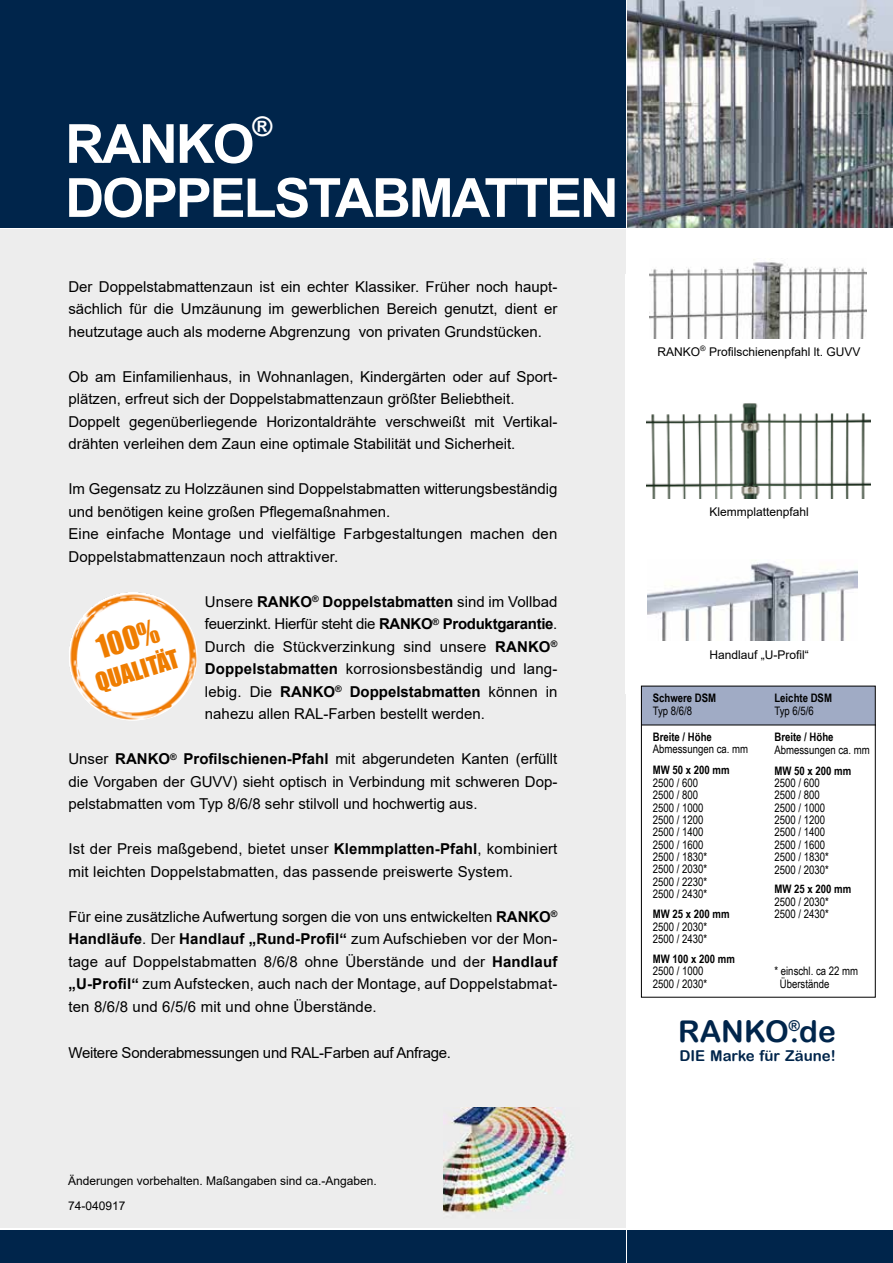
<style>
.page{position:relative;width:893px;height:1263px;background:#fff}
.page>*{position:absolute;margin:0;border:0;box-sizing:border-box;transform-origin:0 0}
.t1{font:700 54px "Arial";letter-spacing:-.04em;color:#fff}
.t2{font:30px "Arial Rounded MT Bold";color:#00254b}
.t3{font:29.55px "Impact";color:#ef7d00}
.t4{font:700 27px "Arial";color:#fff}
.t5{font:23.85px "Impact";color:#ef7d00}
.t6{font:15px/22.5px "Arial";color:#000;text-align:justify}
.t7{font:15px "Arial";letter-spacing:-.02em;color:#000}
.t8{font:15px "Arial Rounded MT Bold";color:#00254b}
.t9{font:12px/25.5px "Arial";color:#000}
.t10{font:11.7px/12.5px "Arial Narrow";color:#000}
.t11{font:700 11.7px "Arial Narrow";color:#000}
.s1{font-weight:700}
</style>
<div class="page">
<div style="left:0;top:1230px;width:625px;height:33px;background:#00254b"></div>
<div style="left:627px;top:1230px;width:266px;height:33px;background:#00254b"></div>
<div style="left:0;top:0;width:625px;height:227px;background:#00254b"></div>
<div style="left:0;top:230px;width:625px;height:998px;background:#ededed"></div>
<img style="left:443px;top:1108px;width:131px;height:105px">
<img style="left:649px;top:259px;width:217px;height:79px">
<img style="left:647px;top:403px;width:224px;height:95px">
<img style="left:647px;top:560px;width:211px;height:81px">
<img style="left:627px;top:0;width:266px;height:227px">
<div style="left:643px;top:688px;width:231px;height:37px;background:#a0abc5"></div>
<div style="left:641px;top:686px;width:235px;height:311px;border:1px solid #000"></div>
<img style="left:69px;top:592px;width:128px;height:128px;border-radius:64px">
<div style="left:84px;top:607px;width:99px;height:98px;background:#fff;border-radius:50%"></div>
<h1 class="t1" style="left:65px;top:106px;width:191px">RANKO</h1>
<h3 class="t4" style="left:252px;top:107px;width:21px">®</h3>
<h1 class="t1" style="left:65px;top:160px;width:555px">DOPPELSTABMATTEN</h1>
<p class="t6" style="left:68px;top:275px;width:490px">Der Doppelstabmattenzaun ist ein echter Klassiker. Früher noch haupt&shy;sächlich für die Umzäunung im gewerblichen Bereich genutzt, dient er heutzutage auch als moderne Abgrenzung von privaten Grundstücken.</p>
<p class="t6" style="left:68px;top:365px;width:490px;text-align:left">Ob am Einfamilienhaus, in Wohnanlagen, Kindergärten oder auf Sport&shy;plätzen, erfreut sich der Doppelstabmattenzaun größter Beliebtheit.<br>Doppelt gegenüberliegende Horizontaldrähte verschweißt mit Vertikal&shy;drähten verleihen dem Zaun eine optimale Stabilität und Sicherheit.</p>
<p class="t6" style="left:68px;top:477px;width:490px;text-align:left">Im Gegensatz zu Holzzäunen sind Doppelstabmatten witterungsbeständig und benötigen keine großen Pflegemaßnahmen.<br>Eine einfache Montage und vielfältige Farbgestaltungen machen den Doppelstabmattenzaun noch attraktiver.</p>
<p class="t6" style="left:205px;top:590px;width:354px">Unsere <span class="s1">RANKO</span><sup>®</sup> <span class="s1">Doppelstabmatten</span> sind im Vollbad feuerzinkt. Hierfür steht die <span class="s1">RANKO</span><sup>®</sup> <span class="s1">Produktgarantie</span>.<br>Durch die Stückverzinkung sind unsere <span class="s1">RANKO</span><sup>® </sup><span class="s1">Doppelstabmatten</span> korrosionsbeständig und lang&shy;lebig. Die <span class="s1">RANKO</span><sup>®</sup> <span class="s1">Doppelstabmatten</span> können in nahezu allen RAL-Farben bestellt werden.</p>
<p class="t6" style="left:68px;top:747px;width:490px">Unser <span class="s1">RANKO</span><sup>®</sup> <span class="s1">Profilschienen-Pfahl</span> mit abgerundeten Kanten (erfüllt die Vorgaben der GUVV) sieht optisch in Verbindung mit schweren Dop&shy;pelstabmatten vom Typ 8/6/8 sehr stilvoll und hochwertig aus.</p>
<p class="t6" style="left:68px;top:837px;width:490px">Ist der Preis maßgebend, bietet unser <span class="s1">Klemmplatten-Pfahl</span>, kombiniert mit leichten Doppelstabmatten, das passende preiswerte System.</p>
<p class="t6" style="left:68px;top:905px;width:490px">Für eine zusätzliche Aufwertung sorgen die von uns entwickelten <span class="s1">RANKO</span><sup>® </sup><span class="s1">Handläufe</span>. Der <span class="s1">Handlauf „Rund-Profil“</span> zum Aufschieben vor der Mon&shy;tage auf Doppelstabmatten 8/6/8 ohne Überstände und der <span class="s1">Handlauf „U-Profil“</span> zum Aufstecken, auch nach der Montage, auf Doppelstabmat&shy;ten 8/6/8 und 6/5/6 mit und ohne Überstände.</p>
<p class="t7" style="left:68px;top:1042px;width:384px">Weitere Sonderabmessungen und RAL-Farben auf Anfrage.</p>
<h3 class="t3" style="left:91px;top:626px;width:65px;rotate:-17deg">100%</h3>
<h3 class="t5" style="left:91px;top:665px;width:87px;rotate:-17deg">QUALITÄT</h3>
<p class="t9" style="left:658px;top:339px;width:204px">RANKO<sup>®</sup> Profilschienenpfahl lt. GUVV</p>
<p class="t9" style="left:709px;top:499px;width:101px">Klemmplattenpfahl</p>
<p class="t9" style="left:709px;top:641px;width:101px">Handlauf „U-Profil“</p>
<p class="t11" style="left:653px;top:689px;width:65px">Schwere DSM</p>
<p class="t10" style="left:653px;top:704px;width:41px">Typ 8/6/8</p>
<p class="t11" style="left:653px;top:728px;width:61px">Breite / Höhe</p>
<p class="t10" style="left:653px;top:743px;width:97px">Abmessungen ca. mm</p>
<p class="t11" style="left:653px;top:761px;width:78px">MW 50 x 200 mm</p>
<p class="t10" style="left:653px;top:776px;width:56px">2500 / 600<br>2500 / 800<br>2500 / 1000<br>2500 / 1200<br>2500 / 1400<br>2500 / 1600<br>2500 / 1830*<br>2500 / 2030*<br>2500 / 2230*<br>2500 / 2430*</p>
<p class="t11" style="left:653px;top:905px;width:78px">MW 25 x 200 mm</p>
<p class="t10" style="left:653px;top:920px;width:56px">2500 / 2030*<br>2500 / 2430*</p>
<p class="t11" style="left:653px;top:950px;width:84px">MW 100 x 200 mm</p>
<p class="t10" style="left:653px;top:964px;width:56px">2500 / 1000<br>2500 / 2030*</p>
<p class="t11" style="left:774px;top:689px;width:59px">Leichte DSM</p>
<p class="t10" style="left:774px;top:704px;width:41px">Typ 6/5/6</p>
<p class="t11" style="left:774px;top:728px;width:61px">Breite / Höhe</p>
<p class="t10" style="left:774px;top:743px;width:97px">Abmessungen ca. mm</p>
<p class="t11" style="left:774px;top:761px;width:78px">MW 50 x 200 mm</p>
<p class="t10" style="left:774px;top:776px;width:56px">2500 / 600<br>2500 / 800<br>2500 / 1000<br>2500 / 1200<br>2500 / 1400<br>2500 / 1600<br>2500 / 1830*<br>2500 / 2030*</p>
<p class="t11" style="left:774px;top:880px;width:78px">MW 25 x 200 mm</p>
<p class="t10" style="left:774px;top:895px;width:56px">2500 / 2030*<br>2500 / 2430*</p>
<p class="t10" style="left:780px;top:964px;width:80px;text-indent:-5px">* einschl. ca 22 mm<br>Überstände</p>
<h2 class="t2" style="left:678px;top:1014px;width:159px">RANKO<sup>®</sup>.de</h2>
<p class="t8" style="left:679px;top:1047px;width:158px">DIE Marke für Zäune!</p>
<p class="t9" style="left:68px;top:1167px;width:310px">Änderungen vorbehalten. Maßangaben sind ca.-Angaben.<br>74-040917</p>
</div>
